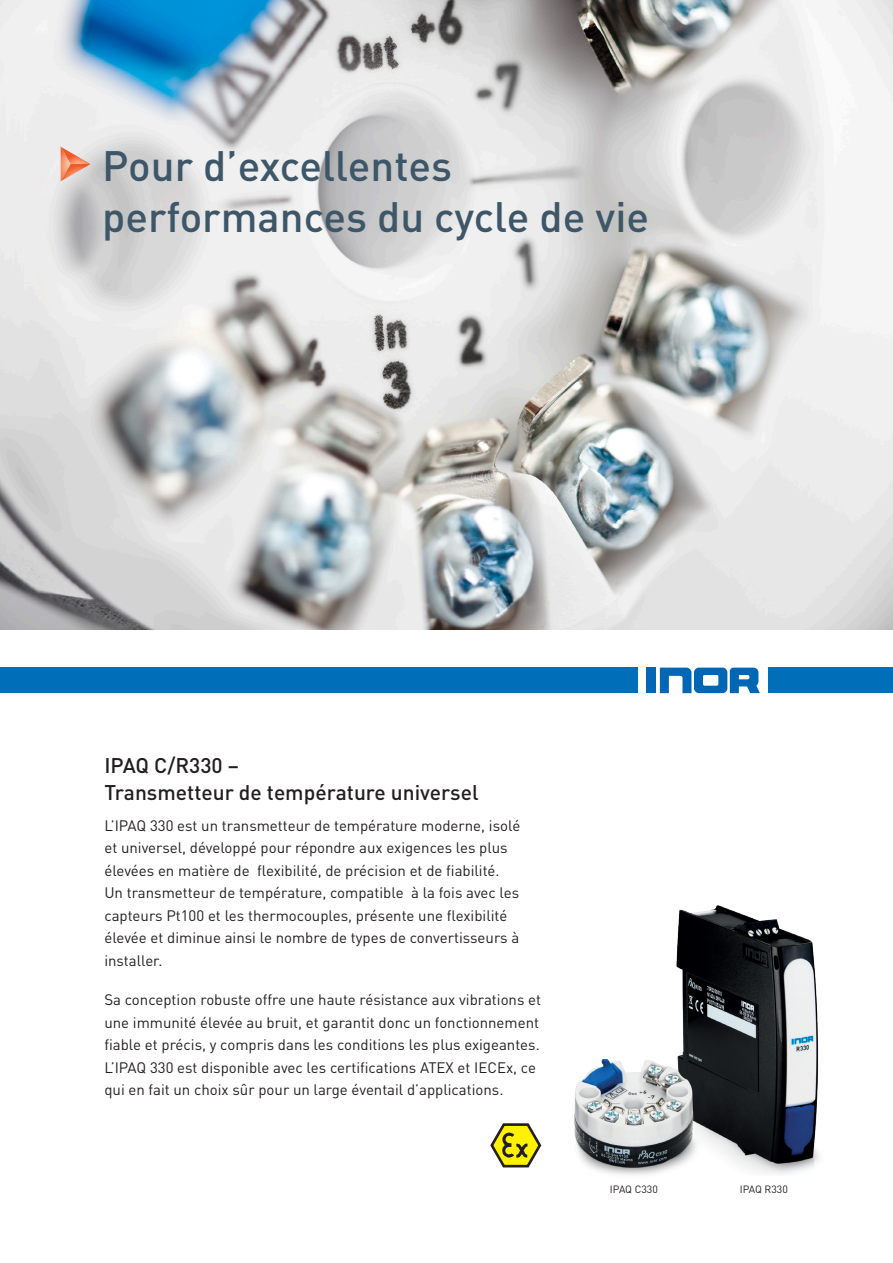
<style>
.page{position:relative;width:893px;height:1263px;background:#fff}
.page>*{position:absolute;margin:0;border:0;box-sizing:border-box;transform-origin:0 0}
.t1{font:500 42px/50.4px "DIN Pro";color:#3d5668}
.t2{font:500 21px/27px "DIN Pro";color:#231f20}
.t3{font:15px/22.5px "DIN Pro";color:#231f20}
.t4{font:10.5px "DIN Pro";color:#231f20}
</style>
<div class="page">
<img style="left:574px;top:905px;width:245px;height:270px">
<img style="left:0;top:0;width:893px;height:629px">
<svg style="left:490px;top:1123px;width:51px;height:45px"></svg>
<svg style="left:61px;top:147px;width:30px;height:34px"></svg>
<div style="left:768px;top:668px;width:125px;height:25px;background:#006eb9"></div>
<div style="left:0;top:668px;width:637px;height:25px;background:#006eb9"></div>
<div style="left:646px;top:668px;width:10px;height:25px;background:#0166b3"></div>
<svg style="left:660px;top:668px;width:100px;height:25px"></svg>
<p class="t1" style="left:102px;top:136px;width:548px">Pour d’excellentes performances du cycle de vie</p>
<p class="t2" style="left:104px;top:749px;width:376px">IPAQ C/R330 –<br>Transmetteur de température universel</p>
<p class="t3" style="left:104px;top:813px;width:417px">L’IPAQ 330 est un transmetteur de température moderne, isolé et universel, développé pour répondre aux exigences les plus élevées en matière de flexibilité, de précision et de fiabilité.<br>Un transmetteur de température, compatible à la fois avec les capteurs Pt100 et les thermocouples, présente une flexibilité élevée et diminue ainsi le nombre de types de convertisseurs à installer.</p>
<p class="t3" style="left:104px;top:987px;width:438px">Sa conception robuste offre une haute résistance aux vibrations et une immunité élevée au bruit, et garantit donc un fonctionnement fiable et précis, y compris dans les conditions les plus exigeantes.<br>L’IPAQ 330 est disponible avec les certifications ATEX et IECEx, ce qui en fait un choix sûr pour un large éventail d’applications.</p>
<p class="t4" style="left:610px;top:1181px;width:49px">IPAQ C330</p>
<p class="t4" style="left:740px;top:1181px;width:50px">IPAQ R330</p>
</div>
